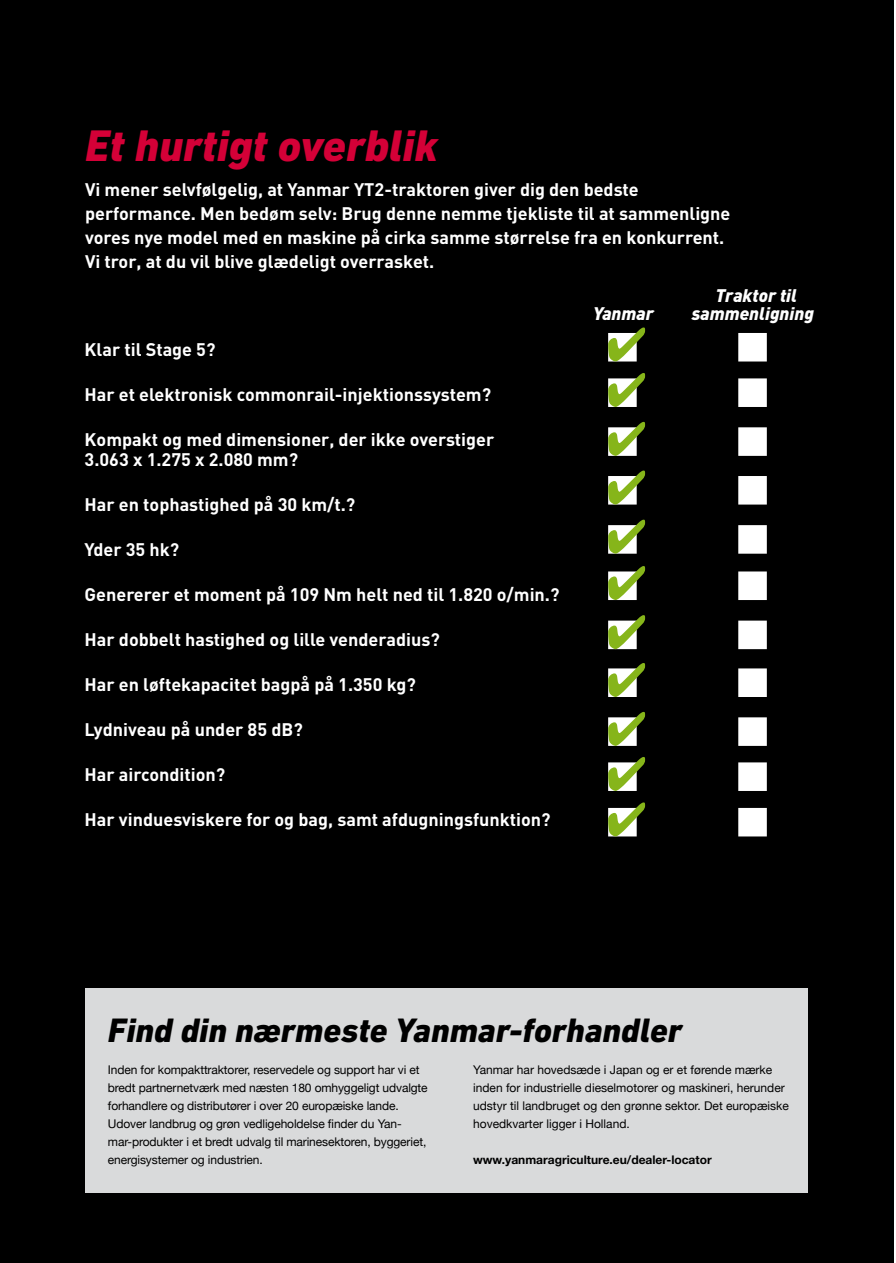
<style>
.page{position:relative;width:896px;height:1263px;background:#fff}
.page>*{position:absolute;margin:0;border:0;box-sizing:border-box;transform-origin:0 0}
.t1{font:italic 800 45px "DIN Next LT Pro";color:#d40037}
.t2{font:italic 800 34.5px "DIN Next LT Pro";color:#000}
.t3{font:700 18px/24px "DIN";color:#fff}
.t4{font:italic 900 18px "DIN";color:#fff}
.t5{font:12px/18px "Helvetica Neue";letter-spacing:-.01em;color:#000}
.t6{font:700 12px "Helvetica Neue";color:#000}
</style>
<div class="page">
<div style="left:0;top:0;width:893px;height:1263px;background:#000"></div>
<svg style="left:608px;top:327px;width:37px;height:34px"></svg>
<svg style="left:738px;top:333px;width:29px;height:28px"></svg>
<svg style="left:608px;top:373px;width:37px;height:34px"></svg>
<svg style="left:738px;top:378px;width:29px;height:29px"></svg>
<svg style="left:608px;top:470px;width:37px;height:35px"></svg>
<svg style="left:738px;top:476px;width:29px;height:29px"></svg>
<svg style="left:608px;top:566px;width:37px;height:34px"></svg>
<svg style="left:738px;top:571px;width:29px;height:29px"></svg>
<svg style="left:608px;top:663px;width:37px;height:34px"></svg>
<svg style="left:738px;top:668px;width:29px;height:29px"></svg>
<svg style="left:608px;top:422px;width:37px;height:34px"></svg>
<svg style="left:738px;top:427px;width:29px;height:29px"></svg>
<svg style="left:608px;top:520px;width:37px;height:34px"></svg>
<svg style="left:738px;top:525px;width:29px;height:29px"></svg>
<svg style="left:608px;top:615px;width:37px;height:34px"></svg>
<svg style="left:738px;top:621px;width:29px;height:28px"></svg>
<svg style="left:608px;top:712px;width:37px;height:34px"></svg>
<svg style="left:738px;top:717px;width:29px;height:29px"></svg>
<svg style="left:608px;top:757px;width:37px;height:34px"></svg>
<svg style="left:738px;top:762px;width:29px;height:29px"></svg>
<svg style="left:608px;top:802px;width:37px;height:34px"></svg>
<svg style="left:738px;top:808px;width:29px;height:28px"></svg>
<div style="left:85px;top:989px;width:723px;height:204px;background:#d9dadb"></div>
<h1 class="t1" style="left:85px;top:120px;width:354px">Et hurtigt overblik</h1>
<p class="t3" style="left:85px;top:176px;width:647px">Vi mener selvfølgelig, at Yanmar YT2-traktoren giver dig den bedste performance. Men bedøm selv: Brug denne nemme tjekliste til at sammenligne vores nye model med en maskine på cirka samme størrelse fra en konkurrent.<br>Vi tror, at du vil blive glædeligt overrasket.</p>
<p class="t4" style="left:716px;top:284px;width:83px">Traktor til</p>
<p class="t3" style="left:85px;top:337px;width:132px">Klar til Stage 5?</p>
<p class="t3" style="left:85px;top:382px;width:408px">Har et elektronisk commonrail-injektionssystem?</p>
<p class="t3" style="left:85px;top:429px;width:411px;line-height:19.5px">Kompakt og med dimensioner, der ikke overstiger<br>3.063 x 1.275 x 2.080 mm?</p>
<p class="t3" style="left:85px;top:492px;width:272px">Har en tophastighed på 30 km/t.?</p>
<p class="t3" style="left:85px;top:537px;width:96px">Yder 35 hk?</p>
<p class="t3" style="left:85px;top:582px;width:476px">Genererer et moment på 109 Nm helt ned til 1.820 o/min.?</p>
<p class="t3" style="left:85px;top:627px;width:357px">Har dobbelt hastighed og lille venderadius?</p>
<p class="t3" style="left:85px;top:672px;width:333px">Har en løftekapacitet bagpå på 1.350 kg?</p>
<p class="t3" style="left:85px;top:717px;width:220px">Lydniveau på under 85 dB?</p>
<p class="t3" style="left:85px;top:762px;width:142px">Har aircondition?</p>
<p class="t3" style="left:85px;top:807px;width:468px">Har vinduesviskere for og bag, samt afdugningsfunktion?</p>
<p class="t4" style="left:593px;top:302px;width:62px">Yanmar</p>
<p class="t4" style="left:692px;top:302px;width:124px">sammenligning</p>
<h2 class="t2" style="left:108px;top:1010px;width:576px">Find din nærmeste Yanmar-forhandler</h2>
<p class="t5" style="left:108px;top:1061px;width:321px">Inden for kompakttraktorer, reservedele og support har vi et bredt partnernetværk med næsten 180 omhyggeligt udvalgte forhandlere og distributører i over 20 europæiske lande.<br>Udover landbrug og grøn vedligeholdelse finder du Yan&shy;mar-produkter i et bredt udvalg til marinesektoren, byggeriet, energisystemer og industrien.</p>
<p class="t5" style="left:473px;top:1061px;width:317px">Yanmar har hovedsæde i Japan og er et førende mærke inden for industrielle dieselmotorer og maskineri, herunder udstyr til landbruget og den grønne sektor. Det europæiske hovedkvarter ligger i Holland.</p>
<p class="t6" style="left:473px;top:1152px;width:240px">www.yanmaragriculture.eu/dealer-locator</p>
</div>
